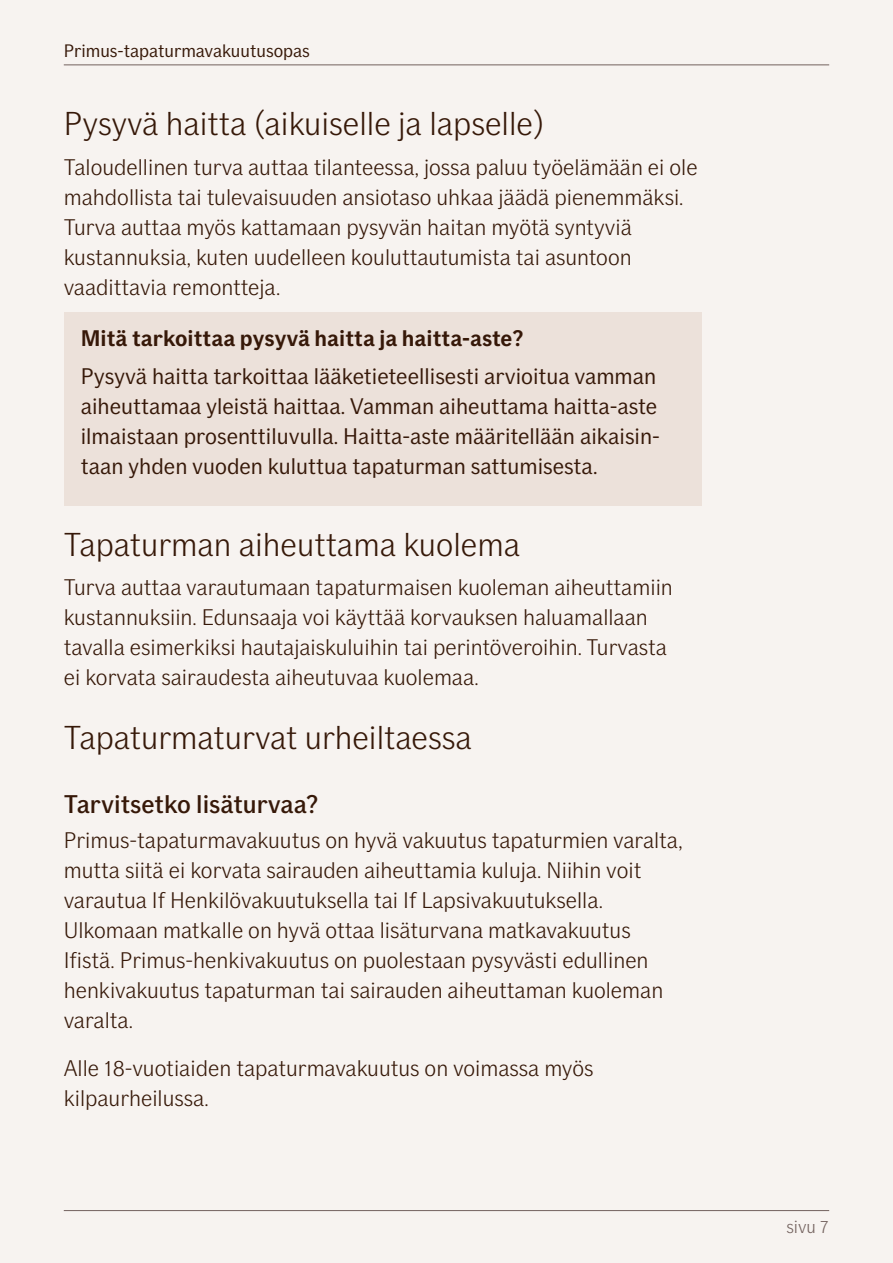
<style>
.page{position:relative;width:893px;height:1263px;background:#f7f3f0}
.page>*{position:absolute;margin:0;border:0;box-sizing:border-box;transform-origin:0 0}
.t1{font:300 33px "If Sans";color:#361808}
.t2{font:500 25.5px "If Sans";color:#361808}
.t3{font:300 22.5px/30px "If Sans";color:#361808}
.t4{font:22.5px/30px "If Sans";color:#361808}
.t5{font:700 22.5px "If Sans";color:#361808}
.t6{font:18px "If Sans";color:#361808}
.t7{font:300 18px "If Sans";color:#73625e}
</style>
<div class="page">
<hr style="left:64px;top:64px;width:765px;height:1px;background:#73625e">
<hr style="left:64px;top:1210px;width:765px;height:1px;background:#73625e">
<div style="left:64px;top:312px;width:638px;height:193px;background:#ece1da"></div>
<p class="t6" style="left:64px;top:40px;width:248px">Primus-tapaturmavakuutusopas</p>
<h1 class="t1" style="left:64px;top:105px;width:482px">Pysyvä haitta (aikuiselle ja lapselle)</h1>
<p class="t3" style="left:64px;top:152px;width:635px">Taloudellinen turva auttaa tilanteessa, jossa paluu työelämään ei ole mahdollista tai tulevaisuuden ansiotaso uhkaa jäädä pienemmäksi.<br>Turva auttaa myös kattamaan pysyvän haitan myötä syntyviä kustannuksia, kuten uudelleen kouluttautumista tai asuntoon vaadittavia remontteja.</p>
<p class="t5" style="left:81px;top:325px;width:444px">Mitä tarkoittaa pysyvä haitta ja haitta-aste?</p>
<p class="t4" style="left:81px;top:361px;width:581px">Pysyvä haitta tarkoittaa lääketieteellisesti arvioitua vamman aiheuttamaa yleistä haittaa. Vamman aiheuttama haitta-aste ilmaistaan prosenttiluvulla. Haitta-aste määritellään aikaisin&shy;taan yhden vuoden kuluttua tapaturman sattumisesta.</p>
<h1 class="t1" style="left:64px;top:526px;width:458px">Tapaturman aiheuttama kuolema</h1>
<p class="t3" style="left:64px;top:572px;width:611px">Turva auttaa varautumaan tapaturmaisen kuoleman aiheuttamiin kustannuksiin. Edunsaaja voi käyttää korvauksen haluamallaan tavalla esimerkiksi hautajaiskuluihin tai perintöveroihin. Turvasta ei korvata sairaudesta aiheutuvaa kuolemaa.</p>
<h1 class="t1" style="left:64px;top:719px;width:410px">Tapaturmaturvat urheiltaessa</h1>
<p class="t2" style="left:64px;top:789px;width:256px">Tarvitsetko lisäturvaa?</p>
<p class="t3" style="left:64px;top:825px;width:620px">Primus-tapaturmavakuutus on hyvä vakuutus tapaturmien varalta, mutta siitä ei korvata sairauden aiheuttamia kuluja. Niihin voit varautua If Henkilövakuutuksella tai If Lapsivakuutuksella.<br>Ulkomaan matkalle on hyvä ottaa lisäturvana matkavakuutus Ifistä. Primus-henkivakuutus on puolestaan pysyvästi edullinen henkivakuutus tapaturman tai sairauden aiheuttaman kuoleman varalta.</p>
<p class="t3" style="left:64px;top:1053px;width:531px">Alle 18-vuotiaiden tapaturmavakuutus on voimassa myös kilpaurheilussa.</p>
<p class="t7" style="left:786px;top:1217px;width:44px">sivu 7</p>
</div>
